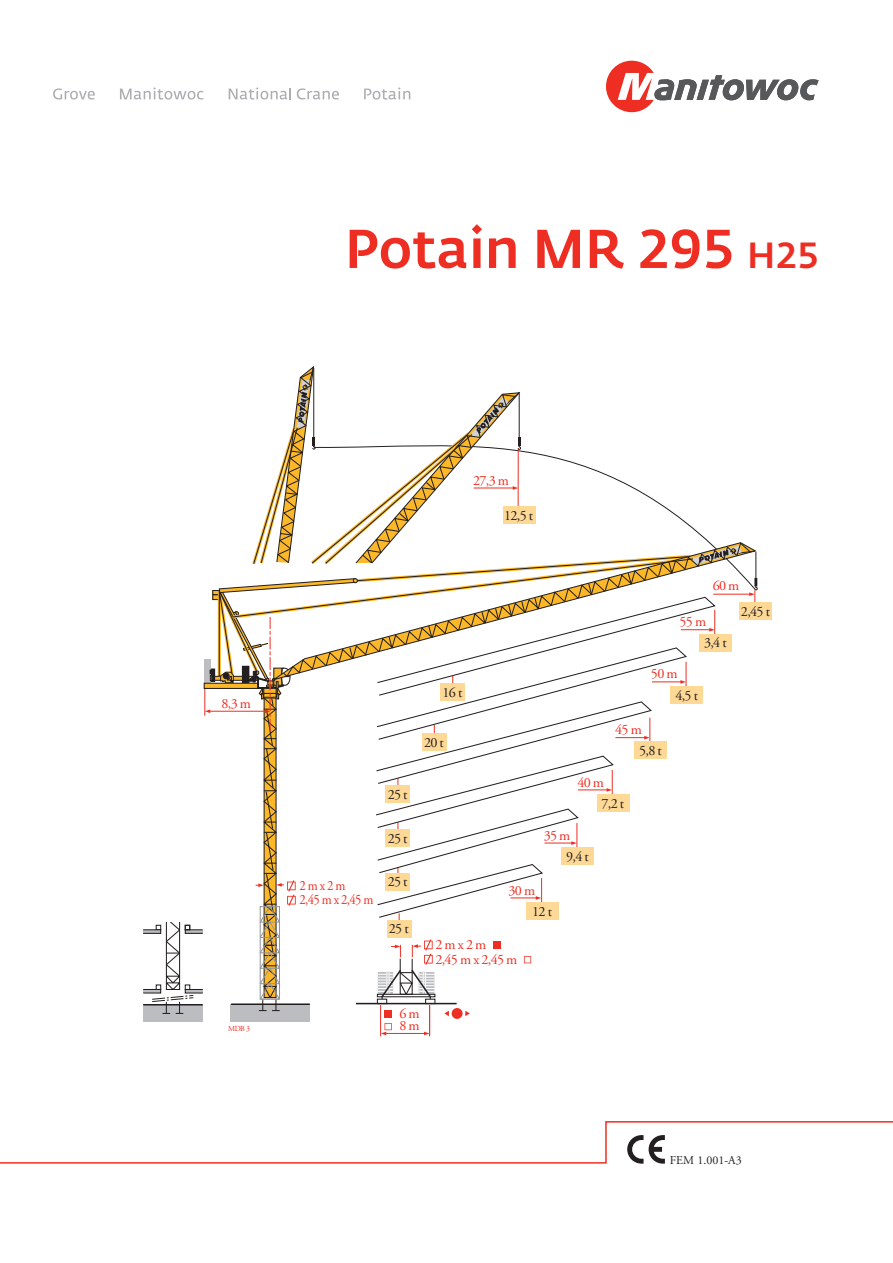
<style>
.page{position:relative;width:893px;height:1263px;background:#fff}
.page>*{position:absolute;margin:0;border:0;box-sizing:border-box;transform-origin:0 0}
.t1{font:500 54px "Fedra Sans Pro";color:#ee2e22}
.t2{font:14.1px "Adobe Garamond Pro";letter-spacing:-.05em;color:#231f20}
.t3{font:14.1px/12.6px "Adobe Garamond Pro";letter-spacing:-.05em;color:#ee2e22}
.t4{font:14.1px "Adobe Garamond Pro";letter-spacing:-.05em;color:#ee2e22;scale:.9 1}
.t5{font:12px "Adobe Garamond Pro";color:#231f20}
.t6{font:7.65px "Adobe Garamond Pro";color:#ee2e22}
.s1{font-size:36px}
</style>
<div class="page">
<svg style="left:606px;top:61px;width:212px;height:51px"></svg>
<svg style="left:53px;top:88px;width:42px;height:12px"></svg>
<svg style="left:120px;top:87px;width:84px;height:13px"></svg>
<svg style="left:229px;top:87px;width:62px;height:13px"></svg>
<svg style="left:297px;top:88px;width:42px;height:12px"></svg>
<svg style="left:364px;top:87px;width:46px;height:13px"></svg>
<div style="left:740px;top:603px;width:32px;height:17px;background:#fed895"></div>
<hr style="left:143px;top:930px;width:18px;height:3px;background:#bcbdc0">
<div style="left:143px;top:929px;width:18px;height:5px;border:1px solid #231f20"></div>
<hr style="left:143px;top:989px;width:18px;height:4px;background:#bcbdc0">
<div style="left:143px;top:989px;width:18px;height:5px;border:1px solid #231f20"></div>
<hr style="left:185px;top:930px;width:18px;height:3px;background:#bcbdc0">
<div style="left:185px;top:929px;width:18px;height:5px;border:1px solid #231f20"></div>
<div style="left:143px;top:1005px;width:60px;height:17px;background:#bcbdc0"></div>
<hr style="left:143px;top:1004px;width:60px;height:2px;background:#231f20">
<hr style="left:185px;top:989px;width:18px;height:4px;background:#bcbdc0">
<div style="left:185px;top:989px;width:18px;height:5px;border:1px solid #231f20"></div>
<svg style="left:151px;top:922px;width:43px;height:92px"></svg>
<div style="left:230px;top:1004px;width:80px;height:18px;background:#bcbdc0"></div>
<hr style="left:380px;top:1005px;width:1px;height:31px;background:#ee2e22">
<hr style="left:429px;top:1005px;width:1px;height:31px;background:#ee2e22">
<svg style="left:424px;top:1032px;width:5px;height:3px"></svg>
<hr style="left:384px;top:1033px;width:41px;height:1px;background:#ee2e22">
<div style="left:452px;top:1008px;width:10px;height:11px;background:#ee2e22;border-radius:50%"></div>
<div style="left:385px;top:1011px;width:7px;height:7px;background:#ee2e22"></div>
<svg style="left:204px;top:366px;width:554px;height:650px"></svg>
<svg style="left:381px;top:1023px;width:11px;height:12px"></svg>
<svg style="left:0;top:1121px;width:893px;height:43px"></svg>
<h1 class="t1" style="left:345px;top:228px;width:475px">Potain MR 295 <span class="s1">H25</span></h1>
<p class="t3" style="left:221px;top:696px;width:31px">8,3 m</p>
<p class="t6" style="left:228px;top:1024px;width:23px">MDB 3</p>
<p class="t3" style="left:473px;top:474px;width:37px">27,3 m</p>
<p class="t2" style="left:504px;top:507px;width:31px">12,5 t</p>
<p class="t4" style="left:300px;top:877px;width:52px">2 m x 2 m</p>
<p class="t4" style="left:299px;top:891px;width:83px">2,45 m x 2,45 m</p>
<p class="t2" style="left:388px;top:785px;width:21px">25 t</p>
<p class="t2" style="left:388px;top:830px;width:21px">25 t</p>
<p class="t2" style="left:388px;top:873px;width:21px">25 t</p>
<p class="t2" style="left:389px;top:920px;width:21px">25 t</p>
<p class="t3" style="left:713px;top:579px;width:28px">60 m</p>
<p class="t3" style="left:679px;top:615px;width:28px">55 m</p>
<p class="t2" style="left:442px;top:684px;width:21px">16 t</p>
<p class="t2" style="left:424px;top:734px;width:21px">20 t</p>
<p class="t3" style="left:435px;top:938px;width:52px">2 m x 2 m</p>
<p class="t3" style="left:651px;top:667px;width:28px">50 m</p>
<p class="t2" style="left:704px;top:634px;width:24px">3,4 t</p>
<p class="t3" style="left:615px;top:723px;width:28px">45 m</p>
<p class="t3" style="left:577px;top:775px;width:28px">40 m</p>
<p class="t3" style="left:544px;top:828px;width:28px">35 m</p>
<p class="t3" style="left:508px;top:883px;width:28px">30 m</p>
<p class="t2" style="left:532px;top:902px;width:21px">12 t</p>
<p class="t2" style="left:566px;top:848px;width:24px">9,4 t</p>
<p class="t2" style="left:601px;top:794px;width:24px">7,2 t</p>
<p class="t2" style="left:639px;top:742px;width:24px">5,8 t</p>
<p class="t2" style="left:675px;top:686px;width:24px">4,5 t</p>
<p class="t3" style="left:435px;top:952px;width:83px">2,45 m x 2,45 m</p>
<p class="t2" style="left:741px;top:603px;width:31px">2,45 t</p>
<p class="t3" style="left:399px;top:1007px;width:22px">6 m<br>8 m</p>
<p class="t5" style="left:670px;top:1155px;width:74px">FEM 1.001-A3</p>
</div>
